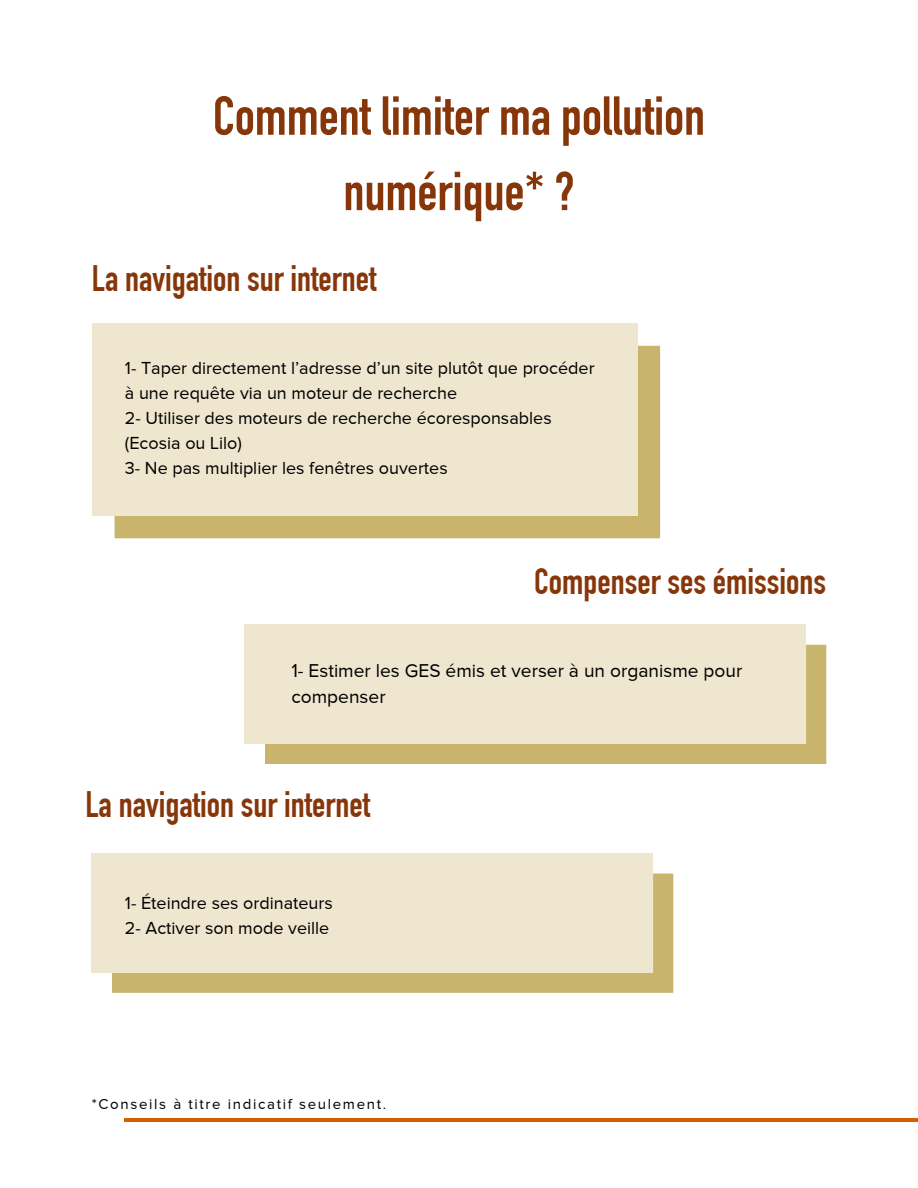
<style>
.page{position:relative;width:918px;height:1188px;background:#fff}
.page>*{position:absolute;margin:0;border:0;box-sizing:border-box;transform-origin:0 0}
.t1{font:700 54px/75.3px "DIN Condensed";color:#863609;text-align:center}
.t2{font:700 36px "DIN Condensed";color:#863609}
.t3{font:19.2px/26.2px "Proxima Nova";color:#000}
.t4{font:18px/25px "Proxima Nova";color:#000}
.t5{font:15px "Proxima Nova";letter-spacing:.11em;color:#000}
</style>
<div class="page">
<hr style="left:125px;top:1118px;width:793px;height:4px;background:#d45f00">
<div style="left:115px;top:346px;width:545px;height:192px;background:#c9b46d"></div>
<div style="left:92px;top:323px;width:545px;height:193px;background:#efe6cf"></div>
<div style="left:265px;top:645px;width:561px;height:119px;background:#c9b46d"></div>
<div style="left:245px;top:625px;width:561px;height:119px;background:#efe6cf"></div>
<div style="left:112px;top:874px;width:561px;height:119px;background:#c9b46d"></div>
<div style="left:92px;top:853px;width:561px;height:120px;background:#efe6cf"></div>
<p class="t1" style="left:213px;top:86px;width:494px">Comment limiter ma pollution numérique* ?</p>
<p class="t2" style="left:92px;top:265px;width:286px">La navigation sur internet</p>
<p class="t4" style="left:125px;top:356px;width:471px">1- Taper directement l’adresse d’un site plutôt que procéder à une requête via un moteur de recherche</p>
<p class="t4" style="left:125px;top:406px;width:428px">2- Utiliser des moteurs de recherche écoresponsables (Ecosia ou Lilo)</p>
<p class="t4" style="left:125px;top:456px;width:324px">3- Ne pas multiplier les fenêtres ouvertes</p>
<p class="t2" style="left:534px;top:568px;width:294px">Compenser ses émissions</p>
<p class="t3" style="left:291px;top:657px;width:453px">1- Estimer les GES émis et verser à un organisme pour compenser</p>
<p class="t2" style="left:85px;top:791px;width:286px">La navigation sur internet</p>
<p class="t4" style="left:125px;top:891px;width:209px">1- Éteindre ses ordinateurs</p>
<p class="t4" style="left:125px;top:916px;width:206px">2- Activer son mode veille</p>
<p class="t5" style="left:92px;top:1096px;width:296px">*Conseils à titre indicatif seulement.</p>
</div>
